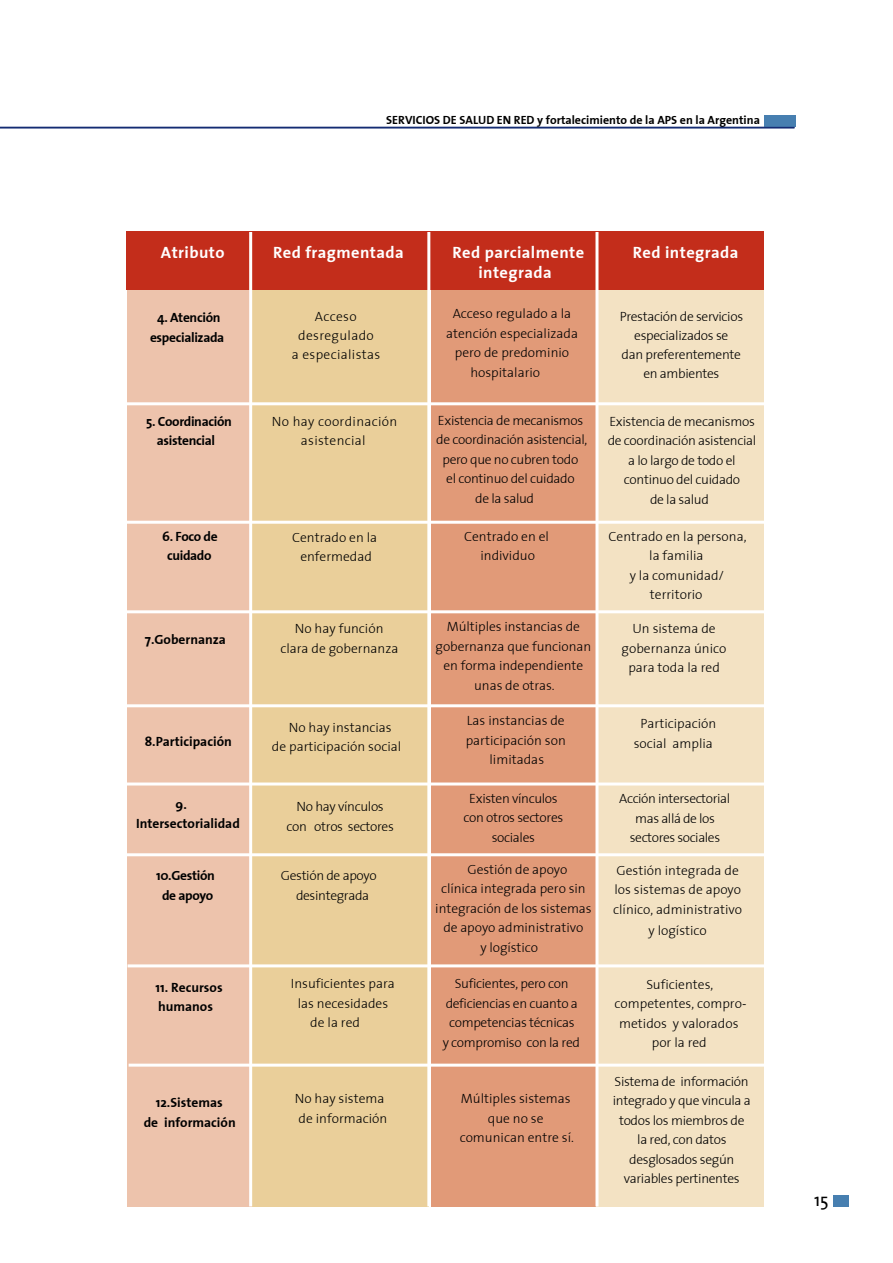
<style>
.page{position:relative;width:893px;height:1263px;background:#fff}
.page>*{position:absolute;margin:0;border:0;box-sizing:border-box;transform-origin:0 0}
.t1{font:18px "The Sans";color:#000}
.t2{font:700 16.5px "The Sans";letter-spacing:.025em;color:#fff}
.t3{font:300 13.5px/19.5px "The Sans";letter-spacing:-.005em;color:#000;text-align:center}
.t4{font:300 13.5px/19.5px "The Sans";letter-spacing:-.025em;color:#000;text-align:center}
.t5{font:700 13.5px/19.5px "The Sans";color:#000}
.t6{font:700 13.5px/19.5px "The Sans";letter-spacing:-.025em;color:#000;text-align:center}
.t7{font:300 13.5px/19.5px "The Sans";letter-spacing:.025em;color:#000;text-align:center}
.t8{font:300 13.5px/19.5px "The Sans";letter-spacing:-.03em;color:#000;text-align:center}
.t9{font:700 12px "The Sans";color:#000}
</style>
<div class="page">
<div style="left:764px;top:115px;width:31px;height:12px;background:#477fb0"></div>
<hr style="left:0;top:127px;width:794px;height:1px;background:#142c73">
<div style="left:833px;top:1195px;width:15px;height:11px;background:#477fb0"></div>
<div style="left:431px;top:249px;width:167px;height:957px;background:#e19a78"></div>
<div style="left:596px;top:247px;width:168px;height:959px;background:#f3e2c3"></div>
<div style="left:251px;top:247px;width:177px;height:959px;background:#eacf9a"></div>
<div style="left:127px;top:246px;width:125px;height:960px;background:#edc3ac"></div>
<div style="left:126px;top:231px;width:638px;height:58px;background:#c32d1b"></div>
<hr style="left:126px;top:402px;width:638px;height:3px;background:#fff">
<hr style="left:249px;top:232px;width:3px;height:974px;background:#fff">
<hr style="left:427px;top:232px;width:3px;height:974px;background:#fff">
<hr style="left:595px;top:232px;width:3px;height:974px;background:#fff">
<hr style="left:126px;top:521px;width:638px;height:3px;background:#fff">
<hr style="left:125px;top:704px;width:645px;height:3px;background:#fff">
<hr style="left:126px;top:853px;width:638px;height:3px;background:#fff">
<hr style="left:128px;top:964px;width:637px;height:3px;background:#fff">
<hr style="left:126px;top:610px;width:638px;height:3px;background:#fff">
<hr style="left:123px;top:782px;width:646px;height:3px;background:#fff">
<hr style="left:129px;top:1064px;width:637px;height:3px;background:#fff">
<p class="t9" style="left:386px;top:110px;width:375px">SERVICIOS DE SALUD EN RED y fortalecimiento de la APS en la Argentina</p>
<p class="t2" style="left:161px;top:239px;width:65px">Atributo</p>
<p class="t2" style="left:273px;top:239px;width:132px">Red fragmentada</p>
<p class="t2" style="left:452px;top:239px;width:133px">Red parcialmente</p>
<p class="t2" style="left:633px;top:239px;width:107px">Red integrada</p>
<p class="t2" style="left:478px;top:259px;width:75px">integrada</p>
<p class="t6" style="left:150px;top:308px;width:76px">4. Atención especializada</p>
<p class="t7" style="left:292px;top:306px;width:90px">Acceso desregulado<br>a especialistas</p>
<p class="t3" style="left:453px;top:303px;width:120px">Acceso regulado a la</p>
<p class="t3" style="left:446px;top:323px;width:133px">atención especializada</p>
<p class="t3" style="left:455px;top:342px;width:116px">pero de predominio</p>
<p class="t3" style="left:470px;top:362px;width:71px">hospitalario</p>
<p class="t6" style="left:146px;top:411px;width:87px">5. Coordinación asistencial</p>
<p class="t7" style="left:272px;top:411px;width:127px">No hay coordinación asistencial</p>
<p class="t4" style="left:438px;top:410px;width:147px">Existencia de mecanismos</p>
<p class="t4" style="left:436px;top:429px;width:153px">de coordinación asistencial,</p>
<p class="t4" style="left:443px;top:449px;width:137px">pero que no cubren todo</p>
<p class="t4" style="left:446px;top:468px;width:130px">el continuo del cuidado</p>
<p class="t4" style="left:475px;top:488px;width:60px">de la salud</p>
<p class="t4" style="left:620px;top:307px;width:125px;line-height:18.8px">Prestación de servicios especializados se<br>dan preferentemente en ambientes</p>
<p class="t4" style="left:608px;top:411px;width:150px">Existencia de mecanismos de coordinación asistencial a lo largo de todo el continuo del cuidado<br>de la salud</p>
<p class="t6" style="left:162px;top:526px;width:57px">6. Foco de cuidado</p>
<p class="t3" style="left:292px;top:527px;width:87px">Centrado en la enfermedad</p>
<p class="t3" style="left:464px;top:526px;width:86px">Centrado en el individuo</p>
<p class="t3" style="left:609px;top:526px;width:139px">Centrado en la persona, la familia<br>y la comunidad/ territorio</p>
<p class="t5" style="left:145px;top:629px;width:83px">7.Gobernanza</p>
<p class="t3" style="left:280px;top:619px;width:119px">No hay función clara de gobernanza</p>
<p class="t3" style="left:436px;top:617px;width:157px">Múltiples instancias de gobernanza que funcionan en forma independiente unas de otras.</p>
<p class="t3" style="left:622px;top:618px;width:106px">Un sistema de gobernanza único para toda la red</p>
<p class="t5" style="left:145px;top:732px;width:89px">8.Participación</p>
<p class="t3" style="left:272px;top:717px;width:131px">No hay instancias<br>de participación social</p>
<p class="t3" style="left:466px;top:711px;width:102px">Las instancias de participación son limitadas</p>
<p class="t3" style="left:634px;top:713px;width:84px">Participación social amplia</p>
<p class="t5" style="left:136px;top:794px;width:105px;text-indent:39px">9.<br>Intersectorialidad</p>
<p class="t4" style="left:286px;top:796px;width:109px">No hay vínculos con otros sectores</p>
<p class="t4" style="left:464px;top:788px;width:101px">Existen vínculos con otros sectores sociales</p>
<p class="t8" style="left:619px;top:789px;width:112px">Acción intersectorial mas allá de los sectores sociales</p>
<p class="t6" style="left:156px;top:866px;width:60px">10.Gestión de apoyo</p>
<p class="t4" style="left:281px;top:865px;width:97px">Gestión de apoyo desintegrada</p>
<p class="t3" style="left:467px;top:859px;width:101px">Gestión de apoyo</p>
<p class="t3" style="left:613px;top:860px;width:131px;text-align:left">Gestión integrada de los sistemas de apoyo clínico, administrativo</p>
<p class="t3" style="left:648px;top:920px;width:60px">y logístico</p>
<p class="t3" style="left:441px;top:878px;width:146px">clínica integrada pero sin</p>
<p class="t3" style="left:435px;top:898px;width:158px">integración de los sistemas</p>
<p class="t3" style="left:443px;top:917px;width:141px">de apoyo administrativo</p>
<p class="t3" style="left:480px;top:937px;width:59px">y logístico</p>
<p class="t5" style="left:155px;top:977px;width:69px">11. Recursos humanos</p>
<p class="t3" style="left:291px;top:974px;width:105px">Insuficientes para</p>
<p class="t3" style="left:298px;top:993px;width:92px">las necesidades</p>
<p class="t3" style="left:310px;top:1013px;width:51px">de la red</p>
<p class="t4" style="left:443px;top:974px;width:139px">Suficientes, pero con deficiencias en cuanto a competencias técnicas<br>y compromiso con la red</p>
<p class="t3" style="left:615px;top:974px;width:133px">Suficientes, competentes, compro&shy;metidos y valorados por la red</p>
<p class="t5" style="left:144px;top:1092px;width:93px;text-align:center">12.Sistemas<br>de información</p>
<p class="t3" style="left:295px;top:1088px;width:94px;text-align:left">No hay sistema de información</p>
<p class="t3" style="left:460px;top:1088px;width:116px">Múltiples sistemas que no se comunican entre sí.</p>
<p class="t4" style="left:613px;top:1071px;width:140px">Sistema de información integrado y que vincula a todos los miembros de la red, con datos desglosados según variables pertinentes</p>
<h1 class="t1" style="left:814px;top:1185px;width:16px">15</h1>
</div>
